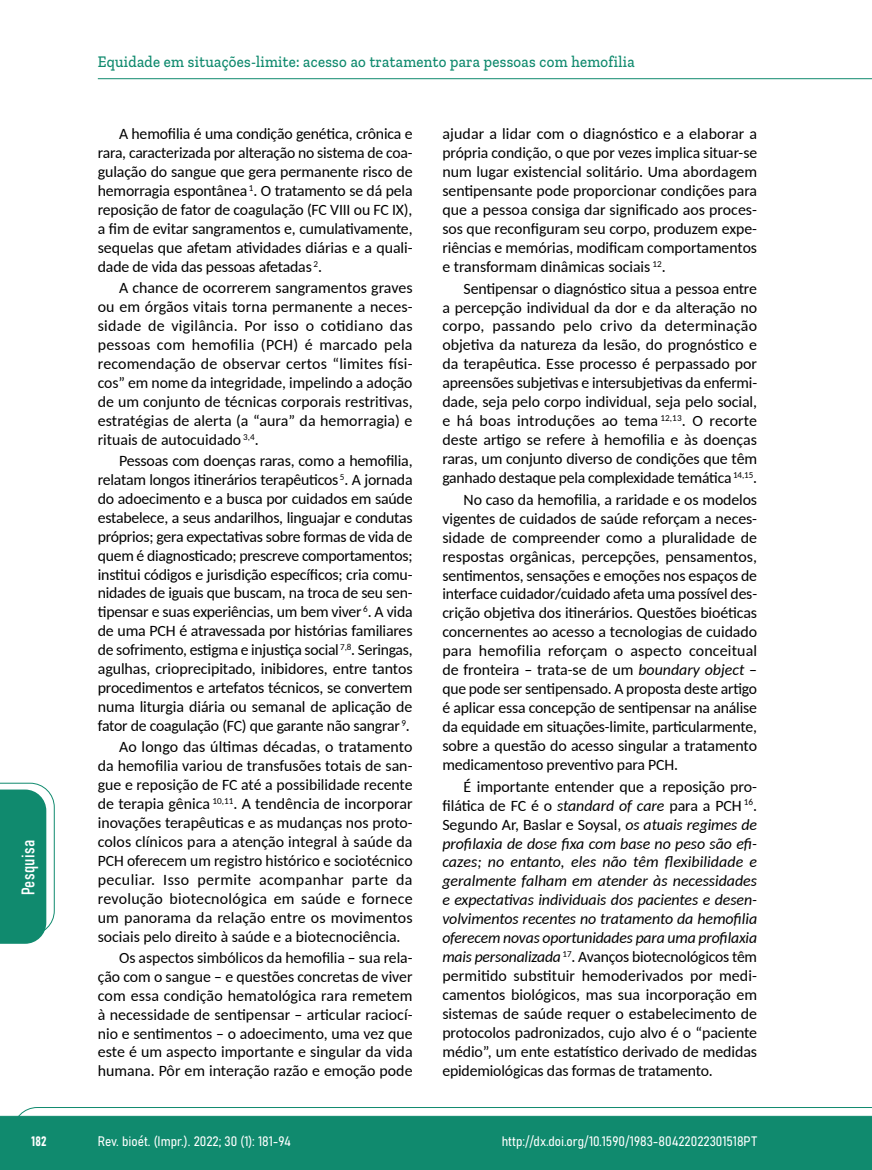
<style>
.page{position:relative;width:872px;height:1170px;background:#fff}
.page>*{position:absolute;margin:0;border:0;box-sizing:border-box;transform-origin:0 0}
.t1{font:18px "Bahnschrift";letter-spacing:.02em;color:#fff}
.t2{font:500 16.5px "Zilla Slab";letter-spacing:.02em;color:#108a6e;scale:.9 1}
.t3{font:15.75px/19px "Carlito";letter-spacing:-.005em;color:#000;text-align:justify}
.t4{font:13.5px "Bahnschrift";color:#fff}
.s1{font-style:italic}
</style>
<div class="page">
<svg style="left:12px;top:1107px;width:860px;height:62px;background:#2e9880"></svg>
<hr style="left:98px;top:78px;width:774px;height:1px;background:#108a6e">
<svg style="left:0;top:782px;width:55px;height:161px"></svg>
<p class="t1" style="left:15px;top:895px;width:57px;rotate:-90deg">Pesquisa</p>
<p class="t2" style="left:98px;top:53px;width:598px">Equidade em situações-limite: acesso ao tratamento para pessoas com hemofilia</p>
<p class="t3" style="left:98px;top:124px;width:316px;text-indent:21px">A hemofilia é uma condição genética, crônica e rara, caracterizada por alteração no sistema de coa&shy;gulação do sangue que gera permanente risco de hemorragia espontânea <sup>1</sup>. O tratamento se dá pela reposição de fator de coagulação (FC VIII ou FC IX), a fim de evitar sangramentos e, cumulativamente, sequelas que afetam atividades diárias e a quali&shy;dade de vida das pessoas afetadas <sup>2</sup>.</p>
<p class="t3" style="left:98px;top:278px;width:316px;text-indent:21px">A chance de ocorrerem sangramentos graves ou em órgãos vitais torna permanente a neces&shy;sidade de vigilância. Por isso o cotidiano das pessoas com hemofilia (PCH) é marcado pela recomendação de observar certos “limites físi&shy;cos” em nome da integridade, impelindo a adoção de um conjunto de técnicas corporais restritivas, estratégias de alerta (a “aura” da hemorragia) e rituais de autocuidado <sup>3,4</sup>.</p>
<p class="t3" style="left:98px;top:450px;width:316px;text-indent:21px">Pessoas com doenças raras, como a hemofilia, relatam longos itinerários terapêuticos <sup>5</sup>. A jornada do adoecimento e a busca por cuidados em saúde estabelece, a seus andarilhos, linguajar e condutas próprios; gera expectativas sobre formas de vida de quem é diagnosticado; prescreve comportamentos; institui códigos e jurisdição específicos; cria comu&shy;nidades de iguais que buscam, na troca de seu sen&shy;tipensar e suas experiências, um bem viver <sup>6</sup>. A vida de uma PCH é atravessada por histórias familiares de sofrimento, estigma e injustiça social <sup>7,8</sup>. Seringas, agulhas, crioprecipitado, inibidores, entre tantos procedimentos e artefatos técnicos, se convertem numa liturgia diária ou semanal de aplicação de fator de coagulação (FC) que garante não sangrar <sup>9</sup>.</p>
<p class="t3" style="left:98px;top:736px;width:316px;text-indent:21px">Ao longo das últimas décadas, o tratamento da hemofilia variou de transfusões totais de san&shy;gue e reposição de FC até a possibilidade recente de terapia gênica <sup>10,11</sup>. A tendência de incorporar inovações terapêuticas e as mudanças nos proto&shy;colos clínicos para a atenção integral à saúde da PCH oferecem um registro histórico e sociotécnico peculiar. Isso permite acompanhar parte da revolução biotecnológica em saúde e fornece um panorama da relação entre os movimentos sociais pelo direito à saúde e a biotecnociência.</p>
<p class="t3" style="left:98px;top:947px;width:316px;text-indent:21px">Os aspectos simbólicos da hemofilia – sua rela&shy;ção com o sangue – e questões concretas de viver com essa condição hematológica rara remetem à necessidade de sentipensar – articular raciocí&shy;nio e sentimentos – o adoecimento, uma vez que este é um aspecto importante e singular da vida humana. Pôr em interação razão e emoção pode</p>
<p class="t3" style="left:442px;top:124px;width:316px">ajudar a lidar com o diagnóstico e a elaborar a própria condição, o que por vezes implica situar-se num lugar existencial solitário. Uma abordagem sentipensante pode proporcionar condições para que a pessoa consiga dar significado aos proces&shy;sos que reconfiguram seu corpo, produzem expe&shy;riências e memórias, modificam comportamentos e transformam dinâmicas sociais <sup>12</sup>.</p>
<p class="t3" style="left:442px;top:278px;width:316px;text-indent:21px">Sentipensar o diagnóstico situa a pessoa entre a percepção individual da dor e da alteração no corpo, passando pelo crivo da determinação objetiva da natureza da lesão, do prognóstico e da terapêutica. Esse processo é perpassado por apreensões subjetivas e intersubjetivas da enfermi&shy;dade, seja pelo corpo individual, seja pelo social, e há boas introduções ao tema <sup>12,13</sup>. O recorte deste artigo se refere à hemofilia e às doenças raras, um conjunto diverso de condições que têm ganhado destaque pela complexidade temática <sup>14,15</sup>.</p>
<p class="t3" style="left:442px;top:489px;width:316px;text-indent:21px">No caso da hemofilia, a raridade e os modelos vigentes de cuidados de saúde reforçam a neces&shy;sidade de compreender como a pluralidade de respostas orgânicas, percepções, pensamentos, sentimentos, sensações e emoções nos espaços de interface cuidador/cuidado afeta uma possível des&shy;crição objetiva dos itinerários. Questões bioéticas concernentes ao acesso a tecnologias de cuidado para hemofilia reforçam o aspecto conceitual de fronteira – trata-se de um <span class="s1">boundary object</span> – que pode ser sentipensado. A proposta deste artigo é aplicar essa concepção de sentipensar na análise da equidade em situações-limite, particularmente, sobre a questão do acesso singular a tratamento medicamentoso preventivo para PCH.</p>
<p class="t3" style="left:442px;top:776px;width:316px;text-indent:21px">É importante entender que a reposição pro&shy;filática de FC é o <span class="s1">standard of care</span> para a PCH <sup>16</sup>.<br>Segundo Ar, Baslar e Soysal, <span class="s1">os atuais regimes de profilaxia de dose fixa com base no peso são efi&shy;cazes; no entanto, eles não têm flexibilidade e geralmente falham em atender às necessidades e expectativas individuais dos pacientes e desen&shy;volvimentos recentes no tratamento da hemofilia oferecem novas oportunidades para uma profilaxia mais personalizada</span> <sup>17</sup>. Avanços biotecnológicos têm permitido substituir hemoderivados por medi&shy;camentos biológicos, mas sua incorporação em sistemas de saúde requer o estabelecimento de protocolos padronizados, cujo alvo é o “paciente médio”, um ente estatístico derivado de medidas epidemiológicas das formas de tratamento.</p>
<p class="t4" style="left:31px;top:1130px;width:17px">182</p>
<p class="t4" style="left:98px;top:1131px;width:194px">Rev. bioét. (Impr.). 2022; 30 (1): 181-94</p>
<p class="t4" style="left:502px;top:1131px;width:257px">http://dx.doi.org/10.1590/1983-80422022301518PT</p>
</div>
